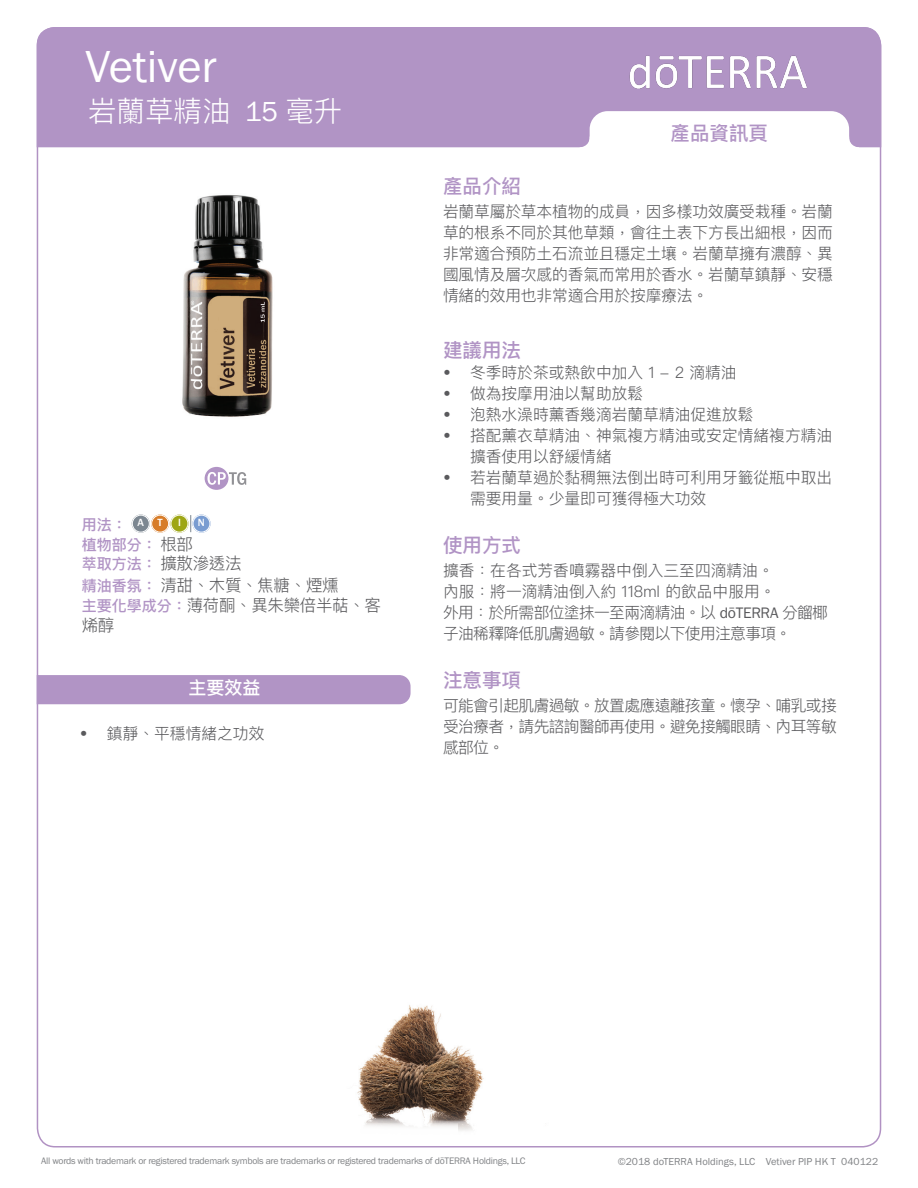
<style>
.page{position:relative;width:918px;height:1188px;background:#fff}
.page>*{position:absolute;margin:0;border:0;box-sizing:border-box;transform-origin:0 0}
.t1{font:46.5px "Franklin Gothic URW Boo";letter-spacing:-.005em;color:#fff}
.t2{font:300 28.5px "Ping Fang TC";color:#fff}
.Purple_Headers{font:500 19.5px "Ping Fang TC";color:#b194c5}
.t3{font:500 18px "Ping Fang TC";color:#fff}
.Oil_Attribute_Panel{font:300 16.5px/19.8px "Ping Fang TC";letter-spacing:-.02em;color:#5a5a5d}
.t4{font:300 15.75px/21px "Ping Fang TC";color:#5a5a5d;text-align:justify}
.t5{font:300 15.75px/21px "Ping Fang TC";letter-spacing:-.04em;color:#5a5a5d}
.Oil_Attribute_Panel-2{font:500 15px "Ping Fang TC";color:#b194c5}
.t6{font:500 10.8px "Franklin Gothic URW";color:#fff}
.t7{font:10.5px "Franklin Gothic URW Boo";color:#808285}
.t8{font:9.75px "Franklin Gothic URW Boo";letter-spacing:-.025em;color:#808285}
.s1{font-family:"Franklin Gothic URW Boo";font-weight:400}
.s2{font-weight:300;font-size:16.5px;color:#5a5a5d}
.s3{font-weight:500;font-size:15px;color:#b194c5}
</style>
<div class="page">
<img style="left:357px;top:1005px;width:127px;height:126px">
<div style="left:37px;top:27px;width:844px;height:120px;background:#b194c5"></div>
<img style="left:618px;top:52px;width:201px;height:41px">
<svg style="left:36px;top:674px;width:375px;height:31px;background:#b69ac8"></svg>
<svg style="left:580px;top:111px;width:279px;height:37px"></svg>
<div style="left:282px;top:1122px;width:176px;height:20px;background:#fff"></div>
<img style="left:182px;top:195px;width:91px;height:290px">
<svg style="left:190px;top:515px;width:1px;height:17px"></svg>
<div style="left:132px;top:515px;width:18px;height:18px;background:#7c8791;border-radius:50%"></div>
<div style="left:132px;top:515px;width:17px;height:17px;border:1px solid #fff;border-radius:50%"></div>
<div style="left:151px;top:515px;width:18px;height:18px;background:#d77c29;border-radius:50%"></div>
<div style="left:151px;top:515px;width:18px;height:17px;border:1px solid #fff;border-radius:50%"></div>
<svg style="left:170px;top:515px;width:19px;height:18px"></svg>
<div style="left:171px;top:515px;width:17px;height:17px;border:1px solid #fff;border-radius:50%"></div>
<svg style="left:192px;top:515px;width:19px;height:18px"></svg>
<div style="left:193px;top:515px;width:17px;height:17px;border:1px solid #fff;border-radius:50%"></div>
<svg style="left:205px;top:467px;width:41px;height:23px"></svg>
<p class="t1" style="left:85px;top:38px;width:133px">Vetiver</p>
<p class="t2" style="left:88px;top:93px;width:256px">岩蘭草精油 <span class="s1">15</span> 毫升</p>
<p class="Oil_Attribute_Panel-2" style="left:82px;top:515px;width:46px">用法：</p>
<p class="t6" style="left:138px;top:516px;width:8px">A</p>
<p class="t6" style="left:158px;top:516px;width:7px">T</p>
<p class="t6" style="left:178px;top:516px;width:4px">I</p>
<p class="t6" style="left:198px;top:516px;width:9px">N</p>
<p class="Oil_Attribute_Panel-2" style="left:82px;top:535px;width:113px">植物部分：<span class="s2">根部</span></p>
<p class="Oil_Attribute_Panel-2" style="left:82px;top:555px;width:161px">萃取方法：<span class="s2">擴散滲透法</span></p>
<p class="Oil_Attribute_Panel" style="left:82px;top:575px;width:258px"><span class="s3">精油香氛：</span>清甜、木質、焦糖、煙燻</p>
<p class="Oil_Attribute_Panel" style="left:82px;top:595px;width:301px"><span class="s3">主要化學成分：</span>薄荷酮、異朱欒倍半萜、客烯醇</p>
<p class="t3" style="left:188px;top:677px;width:73px">主要效益</p>
<p class="t4" style="left:80px;top:723px;width:186px">• 鎮靜、平穩情緒之功效</p>
<p class="Purple_Headers" style="left:671px;top:121px;width:99px">產品資訊頁</p>
<p class="Purple_Headers" style="left:443px;top:174px;width:79px">產品介紹</p>
<p class="t4" style="left:443px;top:201px;width:391px">岩蘭草屬於草本植物的成員，因多樣功效廣受栽種。岩蘭草的根系不同於其他草類，會往土表下方長出細根，因而非常適合預防土石流並且穩定土壤。岩蘭草擁有濃醇、異國風情及層次感的香氣而常用於香水。岩蘭草鎮靜、安穩情緒的效用也非常適合用於按摩療法。</p>
<p class="Purple_Headers" style="left:443px;top:338px;width:79px">建議用法</p>
<p class="t4" style="left:443px;top:361px;width:295px">• 冬季時於茶或熱飲中加入 1 - 2 滴精油</p>
<p class="t4" style="left:443px;top:382px;width:202px">• 做為按摩用油以幫助放鬆</p>
<p class="t4" style="left:443px;top:403px;width:312px">• 泡熱水澡時薰香幾滴岩蘭草精油促進放鬆</p>
<p class="t4" style="left:470px;top:424px;width:364px;text-indent:-27px">• 搭配薰衣草精油、神氣複方精油或安定情緒複方精油擴香使用以舒緩情緒</p>
<p class="t4" style="left:470px;top:466px;width:364px;text-indent:-27px">• 若岩蘭草過於黏稠無法倒出時可利用牙籤從瓶中取出需要用量。少量即可獲得極大功效</p>
<p class="Purple_Headers" style="left:443px;top:533px;width:79px">使用方式</p>
<p class="t4" style="left:443px;top:560px;width:332px">擴香：在各式芳香噴霧器中倒入三至四滴精油。</p>
<p class="t4" style="left:443px;top:581px;width:334px">內服：將一滴精油倒入約 118ml 的飲品中服用。</p>
<p class="t5" style="left:443px;top:602px;width:387px">外用：於所需部位塗抹一至兩滴精油。以 <span class="s1">dōTERRA</span> 分餾椰子油稀釋降低肌膚過敏。請參閱以下使用注意事項。</p>
<p class="Purple_Headers" style="left:443px;top:668px;width:79px">注意事項</p>
<p class="t4" style="left:443px;top:695px;width:395px">可能會引起肌膚過敏。放置處應遠離孩童。懷孕、哺乳或接受治療者，請先諮詢醫師再使用。避免接觸眼睛、內耳等敏感部位。</p>
<p class="t8" style="left:41px;top:1155px;width:486px">All words with trademark or registered trademark symbols are trademarks or registered trademarks of dōTERRA Holdings, LLC</p>
<p class="t7" style="left:618px;top:1155px;width:262px">©2018 doTERRA Holdings, LLC Vetiver PIP HK T 040122</p>
</div>
